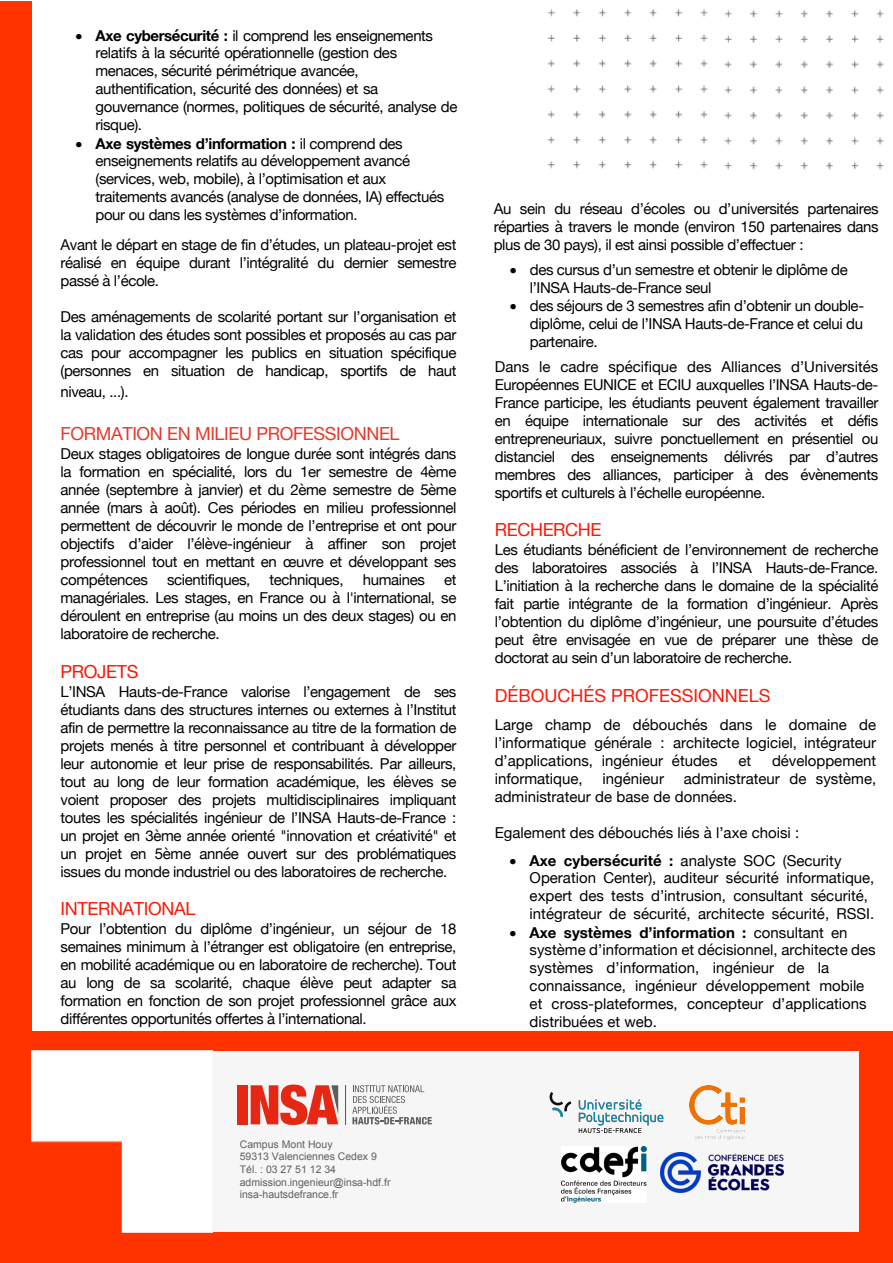
<style>
.page{position:relative;width:893px;height:1263px;background:#fff}
.page>*{position:absolute;margin:0;border:0;box-sizing:border-box;transform-origin:0 0}
.t1{font:18px "Helvetica Neue";letter-spacing:-.02em;color:#e73828}
.t2{font:18px "Helvetica Neue";color:#fc1807}
.t3{font:18px "Helvetica Neue";letter-spacing:-.02em;color:#fc1807}
.t4{font:18px "Helvetica Neue";letter-spacing:-.02em;color:#fc1607}
.t5{font:15px/18px "Helvetica Neue";letter-spacing:-.025em;color:#000;text-align:justify}
.t6{font:15px/18px "Helvetica Neue";color:#000}
.t7{font:10.5px/12.6px "Arial";color:#615f5e}
.s1{font-weight:700}
</style>
<div class="page">
<div style="left:0;top:1px;width:32px;height:1261px;background:#f30"></div>
<div style="left:0;top:1031px;width:893px;height:232px;background:#f30"></div>
<img style="left:32px;top:1051px;width:180px;height:181px">
<div style="left:212px;top:1051px;width:647px;height:181px;background:#f7f6f7"></div>
<img style="left:547px;top:9px;width:337px;height:161px">
<img style="left:562px;top:1147px;width:84px;height:55px">
<img style="left:689px;top:1085px;width:55px;height:54px">
<img style="left:660px;top:1152px;width:123px;height:41px">
<img style="left:549px;top:1092px;width:115px;height:41px">
<svg style="left:352px;top:1085px;width:80px;height:39px"></svg>
<hr style="left:345px;top:1085px;width:1px;height:39px;background:#5f5e5e">
<div style="left:238px;top:1085px;width:10px;height:39px;background:#e52713"></div>
<svg style="left:251px;top:1084px;width:87px;height:41px"></svg>
<p class="t5" style="left:96px;top:27px;width:363px;text-align:left;text-indent:-20px">• <span class="s1">Axe cybersécurité :</span> il comprend les enseignements relatifs à la sécurité opérationnelle (gestion des menaces, sécurité périmétrique avancée, authentification, sécurité des données) et sa gouvernance (normes, politiques de sécurité, analyse de risque).</p>
<p class="t5" style="left:96px;top:135px;width:350px;text-align:left;text-indent:-20px">• <span class="s1">Axe systèmes d’information :</span> il comprend des enseignements relatifs au développement avancé (services, web, mobile), à l’optimisation et aux traitements avancés (analyse de données, IA) effectués pour ou dans les systèmes d’information.</p>
<p class="t5" style="left:61px;top:237px;width:397px">Avant le départ en stage de fin d’études, un plateau-projet est réalisé en équipe durant l’intégralité du dernier semestre passé à l’école.</p>
<p class="t5" style="left:61px;top:309px;width:397px">Des aménagements de scolarité portant sur l’organisation et la validation des études sont possibles et proposés au cas par cas pour accompagner les publics en situation spécifique (personnes en situation de handicap, sportifs de haut</p>
<p class="t5" style="left:61px;top:383px;width:70px">niveau, ...).</p>
<p class="t1" style="left:61px;top:421px;width:341px">FORMATION EN MILIEU PROFESSIONNEL</p>
<p class="t5" style="left:61px;top:445px;width:397px">Deux stages obligatoires de longue durée sont intégrés dans la formation en spécialité, lors du 1er semestre de 4ème année (septembre à janvier) et du 2ème semestre de 5ème année (mars à août). Ces périodes en milieu professionnel permettent de découvrir le monde de l’entreprise et ont pour objectifs d’aider l’élève-ingénieur à affiner son projet professionnel tout en mettant en œuvre et développant ses compétences</p>
<p class="t5" style="left:167px;top:571px;width:85px">scientifiques,</p>
<p class="t5" style="left:269px;top:571px;width:76px">techniques,</p>
<p class="t5" style="left:363px;top:571px;width:64px">humaines</p>
<p class="t5" style="left:61px;top:571px;width:397px;text-indent:383px">et managériales. Les stages, en France ou à l'international, se déroulent en entreprise (au moins un des deux stages) ou en laboratoire de recherche.</p>
<p class="t4" style="left:61px;top:658px;width:79px">PROJETS</p>
<p class="t5" style="left:61px;top:683px;width:397px">L’INSA Hauts-de-France valorise l’engagement de ses étudiants dans des structures internes ou externes à l’Institut afin de permettre la reconnaissance au titre de la formation de projets menés à titre personnel et contribuant à développer leur autonomie et leur prise de responsabilités. Par ailleurs, tout au long de leur formation académique, les élèves se voient proposer des projets multidisciplinaires impliquant toutes les spécialités ingénieur de l’INSA Hauts-de-France : un projet en 3ème année orienté "innovation et créativité" et un projet en 5ème année ouvert sur des problématiques issues du monde industriel ou des laboratoires de recherche.</p>
<p class="t3" style="left:61px;top:896px;width:136px">INTERNATIONAL</p>
<p class="t5" style="left:61px;top:921px;width:397px">Pour l’obtention du diplôme d’ingénieur, un séjour de 18 semaines minimum à l’étranger est obligatoire (en entreprise, en mobilité académique ou en laboratoire de recherche). Tout au long de sa scolarité, chaque élève peut adapter sa formation en fonction de son projet professionnel grâce aux différentes opportunités offertes à l’international.</p>
<p class="t5" style="left:494px;top:200px;width:386px">Au sein du réseau d’écoles ou d’universités partenaires réparties à travers le monde (environ 150 partenaires dans plus de 30 pays), il est ainsi possible d’effectuer :</p>
<p class="t5" style="left:530px;top:261px;width:319px;text-indent:-20px">• des cursus d’un semestre et obtenir le diplôme de l’INSA Hauts-de-France seul</p>
<p class="t5" style="left:530px;top:297px;width:336px;text-indent:-20px">• des séjours de 3 semestres afin d’obtenir un double&shy;diplôme, celui de l’INSA Hauts-de-France et celui du partenaire.</p>
<p class="t5" style="left:495px;top:358px;width:385px">Dans le cadre spécifique des Alliances d’Universités Européennes EUNICE et ECIU auxquelles l’INSA Hauts-de-France participe, les étudiants peuvent également travailler en équipe internationale sur des activités et défis entrepreneuriaux, suivre ponctuellement en présentiel ou distanciel des enseignements délivrés par d’autres membres des alliances, participer à des évènements sportifs et culturels à l’échelle européenne.</p>
<p class="t3" style="left:495px;top:517px;width:108px">RECHERCHE</p>
<p class="t5" style="left:495px;top:542px;width:385px">Les étudiants bénéficient de l’environnement de recherche des laboratoires associés à l’INSA Hauts-de-France.<br>L’initiation à la recherche dans le domaine de la spécialité fait partie intégrante de la formation d’ingénieur. Après l’obtention du diplôme d’ingénieur, une poursuite d’études peut être envisagée en vue de préparer une thèse de doctorat au sein d’un laboratoire de recherche.</p>
<p class="t2" style="left:495px;top:683px;width:277px">DÉBOUCHÉS PROFESSIONNELS</p>
<p class="t5" style="left:495px;top:717px;width:383px">Large champ de débouchés dans le domaine de l’informatique générale : architecte logiciel, intégrateur d’applications, ingénieur études</p>
<p class="t5" style="left:738px;top:753px;width:14px">et</p>
<p class="t6" style="left:772px;top:753px;width:106px">développement</p>
<p class="t6" style="left:495px;top:771px;width:383px;text-indent:189px">administrateur de système, administrateur de base de données.</p>
<p class="t6" style="left:495px;top:825px;width:306px">Egalement des débouchés liés à l’axe choisi :</p>
<p class="t6" style="left:530px;top:852px;width:346px;text-indent:-20px">• <span class="s1">Axe cybersécurité :</span> analyste SOC (Security Operation Center), auditeur sécurité informatique, expert des tests d’intrusion, consultant sécurité, intégrateur de sécurité, architecte sécurité, RSSI.</p>
<p class="t6" style="left:530px;top:924px;width:348px;text-indent:-20px">• <span class="s1">Axe systèmes d’information :</span> consultant en système d’information et décisionnel, architecte des systèmes d’information, ingénieur de la connaissance, ingénieur développement mobile et cross-plateformes, concepteur d’applications distribuées et web.</p>
<p class="t6" style="left:495px;top:771px;width:90px">informatique,</p>
<p class="t6" style="left:603px;top:771px;width:63px">ingénieur</p>
<p class="t7" style="left:240px;top:1138px;width:152px">Campus Mont Houy<br>59313 Valenciennes Cedex 9<br>Tél. : 03 27 51 12 34 admission.ingenieur@insa-hdf.fr insa-hautsdefrance.fr</p>
</div>
